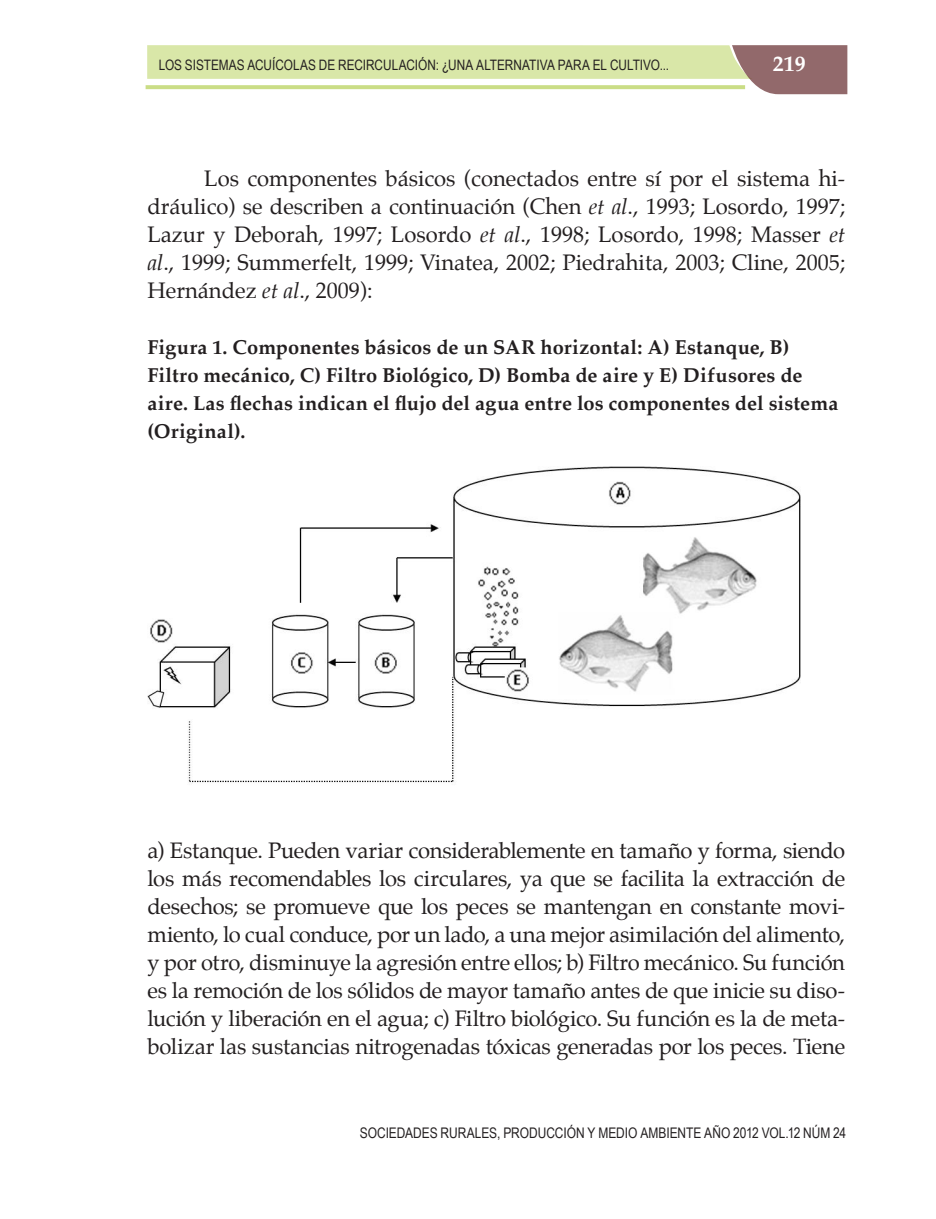
<style>
.page{position:relative;width:936px;height:1219px;background:#fff}
.page>*{position:absolute;margin:0;border:0;box-sizing:border-box;transform-origin:0 0}
.primer_párrafo{font:22px/28px "Palatino";letter-spacing:-.015em;color:#231f20;text-align:justify}
.cuerpo_de_texto{font:22px/28px "Palatino";color:#231f20;text-align:justify}
.t1{font:700 22px "Palatino";color:#fff}
.titulo_cuadro{font:700 20px/28px "Palatino";letter-spacing:.005em;color:#231f20}
.t2{font:14.6px "Arial Narrow";color:#231f20}
.t3{font:14.4px "Arial Narrow";color:#231f20}
.s1{font-style:italic}
</style>
<div class="page">
<svg style="left:147px;top:45px;width:700px;height:49px"></svg>
<svg style="left:146px;top:85px;width:599px;height:4px;background:#ccde8b"></svg>
<img style="left:147px;top:466px;width:653px;height:317px">
<p class="t3" style="left:159px;top:54px;width:511px">LOS SISTEMAS ACUÍCOLAS DE RECIRCULACIÓN: ¿UNA ALTERNATIVA PARA EL CULTIVO...</p>
<p class="t1" style="left:772px;top:45px;width:34px">219</p>
<p class="cuerpo_de_texto" style="left:147px;top:164px;width:699px;text-indent:57px">Los componentes básicos (conectados entre sí por el sistema hi&shy;dráulico) se describen a continuación (Chen <span class="s1">et al</span>., 1993; Losordo, 1997; Lazur y Deborah, 1997; Losordo <span class="s1">et al</span>., 1998; Losordo, 1998; Masser <span class="s1">et al</span>., 1999; Summerfelt, 1999; Vinatea, 2002; Piedrahita, 2003; Cline, 2005; Hernández <span class="s1">et al</span>., 2009):</p>
<p class="titulo_cuadro" style="left:147px;top:333px;width:692px">Figura 1. Componentes básicos de un SAR horizontal: A) Estanque, B)<br>Filtro mecánico, C) Filtro Biológico, D) Bomba de aire y E) Difusores de aire. Las flechas indican el flujo del agua entre los componentes del sistema (Original).</p>
<p class="primer_párrafo" style="left:147px;top:836px;width:699px">a) Estanque. Pueden variar considerablemente en tamaño y forma, siendo los más recomendables los circulares, ya que se facilita la extracción de desechos; se promueve que los peces se mantengan en constante movi&shy;miento, lo cual conduce, por un lado, a una mejor asimilación del alimento, y por otro, disminuye la agresión entre ellos; b) Filtro mecánico. Su función es la remoción de los sólidos de mayor tamaño antes de que inicie su diso&shy;lución y liberación en el agua; c) Filtro biológico. Su función es la de meta&shy;bolizar las sustancias nitrogenadas tóxicas generadas por los peces. Tiene</p>
<p class="t2" style="left:360px;top:1122px;width:488px">SOCIEDADES RURALES, PRODUCCIÓN Y MEDIO AMBIENTE AÑO 2012 VOL.12 NÚM 24</p>
</div>
